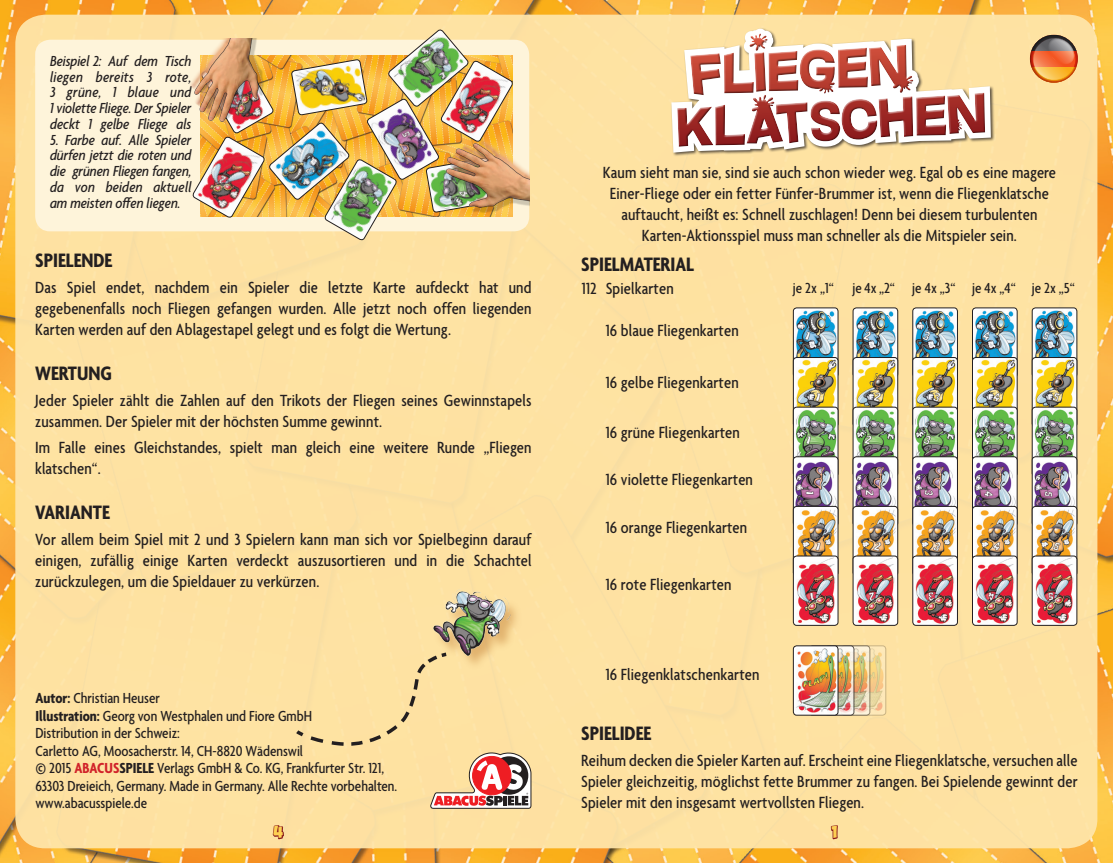
<style>
.page{position:relative;width:1113px;height:863px;background:#fff}
.page>*{position:absolute;margin:0;border:0;box-sizing:border-box;transform-origin:0 0}
.t1{font:700 condensed 21px "Agenda";color:#231f20}
.t2{font:500 condensed 17.5px/21px "Agenda";letter-spacing:.01em;color:#231f20;text-align:justify}
.t3{font:500 condensed 15.75px/17.5px "Agenda";color:#231f20}
.t4{font:italic 500 condensed 15.75px/15.8px "Agenda";color:#231f20;text-align:justify}
.t5{font:12.25px "Obelix Pro";color:#fed052}
.s1{font-weight:700}
.s2{font-size:21px}
.s3{font-weight:700;color:#d1232a}
</style>
<div class="page">
<img style="left:0;top:0;width:1112px;height:863px">
<div style="left:15px;top:15px;width:1082px;height:833px;background:#ffe5a8;border-radius:30px"></div>
<div style="left:670px;top:28px;width:325px;height:129px;background:#231f20;opacity:.75"></div>
<svg style="left:671px;top:28px;width:319px;height:125px"></svg>
<div style="left:676px;top:33px;width:309px;height:116px;background:#231f20;opacity:.5"></div>
<svg style="left:272px;top:825px;width:12px;height:15px"></svg>
<svg style="left:830px;top:825px;width:8px;height:15px"></svg>
<div style="left:433px;top:590px;width:92px;height:80px;background:#ac5a0e;opacity:.35"></div>
<img style="left:433px;top:590px;width:78px;height:80px">
<svg style="left:296px;top:651px;width:153px;height:95px"></svg>
<div style="left:35px;top:40px;width:494px;height:191px;background:#fef4da;border-radius:15px"></div>
<img style="left:513px;top:160px;width:16px;height:46px">
<img style="left:192px;top:29px;width:321px;height:212px">
<img style="left:190px;top:39px;width:75px;height:88px">
<svg style="left:1029px;top:35px;width:48px;height:48px"></svg>
<svg style="left:1031px;top:67px;width:46px;height:16px"></svg>
<svg style="left:1031px;top:35px;width:46px;height:16px"></svg>
<svg style="left:430px;top:753px;width:101px;height:55px"></svg>
<img style="left:794px;top:308px;width:44px;height:49px">
<div style="left:792px;top:307px;width:46px;height:71px;border:1px solid #231f20;border-radius:3px"></div>
<img style="left:793px;top:357px;width:45px;height:50px">
<div style="left:792px;top:357px;width:46px;height:70px;border:1px solid #231f20;border-radius:3px"></div>
<img style="left:854px;top:309px;width:42px;height:48px">
<div style="left:852px;top:307px;width:46px;height:71px;border:1px solid #231f20;border-radius:3px"></div>
<img style="left:853px;top:357px;width:44px;height:50px">
<div style="left:852px;top:357px;width:46px;height:70px;border:1px solid #231f20;border-radius:3px"></div>
<img style="left:914px;top:308px;width:43px;height:49px">
<div style="left:912px;top:307px;width:45px;height:71px;border:1px solid #231f20;border-radius:3px"></div>
<img style="left:912px;top:357px;width:45px;height:50px">
<div style="left:912px;top:357px;width:45px;height:70px;border:1px solid #231f20;border-radius:3px"></div>
<img style="left:973px;top:308px;width:44px;height:49px">
<div style="left:971px;top:307px;width:46px;height:71px;border:1px solid #231f20;border-radius:3px"></div>
<img style="left:972px;top:357px;width:45px;height:50px">
<div style="left:971px;top:357px;width:46px;height:70px;border:1px solid #231f20;border-radius:3px"></div>
<img style="left:1033px;top:309px;width:42px;height:48px">
<div style="left:1031px;top:307px;width:46px;height:71px;border:1px solid #231f20;border-radius:3px"></div>
<img style="left:1032px;top:357px;width:44px;height:50px">
<div style="left:1031px;top:357px;width:46px;height:70px;border:1px solid #231f20;border-radius:3px"></div>
<img style="left:793px;top:407px;width:45px;height:49px">
<div style="left:792px;top:407px;width:46px;height:70px;border:1px solid #231f20;border-radius:3px"></div>
<img style="left:853px;top:407px;width:44px;height:49px">
<div style="left:852px;top:407px;width:46px;height:70px;border:1px solid #231f20;border-radius:3px"></div>
<img style="left:912px;top:407px;width:45px;height:49px">
<div style="left:912px;top:407px;width:45px;height:70px;border:1px solid #231f20;border-radius:3px"></div>
<img style="left:972px;top:407px;width:45px;height:49px">
<div style="left:971px;top:407px;width:46px;height:70px;border:1px solid #231f20;border-radius:3px"></div>
<img style="left:1032px;top:407px;width:44px;height:49px">
<div style="left:1031px;top:407px;width:46px;height:70px;border:1px solid #231f20;border-radius:3px"></div>
<img style="left:870px;top:647px;width:15px;height:68px">
<div style="left:840px;top:645px;width:46px;height:70px;border:1px solid #231f20;border-radius:3px"></div>
<img style="left:854px;top:647px;width:15px;height:68px">
<div style="left:824px;top:645px;width:46px;height:70px;border:1px solid #231f20;border-radius:3px"></div>
<img style="left:838px;top:647px;width:15px;height:68px">
<div style="left:808px;top:645px;width:46px;height:70px;border:1px solid #231f20;border-radius:3px"></div>
<img style="left:793px;top:646px;width:45px;height:69px">
<div style="left:792px;top:645px;width:46px;height:70px;border:1px solid #231f20;border-radius:3px"></div>
<img style="left:794px;top:457px;width:44px;height:49px">
<div style="left:792px;top:456px;width:46px;height:70px;border:1px solid #231f20;border-radius:3px"></div>
<img style="left:854px;top:458px;width:42px;height:48px">
<div style="left:852px;top:456px;width:46px;height:70px;border:1px solid #231f20;border-radius:3px"></div>
<img style="left:912px;top:457px;width:45px;height:49px">
<div style="left:912px;top:456px;width:45px;height:70px;border:1px solid #231f20;border-radius:3px"></div>
<img style="left:973px;top:457px;width:44px;height:49px">
<div style="left:971px;top:456px;width:46px;height:70px;border:1px solid #231f20;border-radius:3px"></div>
<img style="left:1033px;top:458px;width:42px;height:48px">
<div style="left:1031px;top:456px;width:46px;height:70px;border:1px solid #231f20;border-radius:3px"></div>
<img style="left:793px;top:506px;width:45px;height:49px">
<div style="left:792px;top:506px;width:46px;height:70px;border:1px solid #231f20;border-radius:3px"></div>
<img style="left:853px;top:506px;width:44px;height:49px">
<div style="left:852px;top:506px;width:46px;height:70px;border:1px solid #231f20;border-radius:3px"></div>
<img style="left:912px;top:506px;width:45px;height:49px">
<div style="left:912px;top:506px;width:45px;height:70px;border:1px solid #231f20;border-radius:3px"></div>
<img style="left:972px;top:506px;width:45px;height:49px">
<div style="left:971px;top:506px;width:46px;height:70px;border:1px solid #231f20;border-radius:3px"></div>
<img style="left:1032px;top:506px;width:44px;height:49px">
<div style="left:1031px;top:506px;width:46px;height:70px;border:1px solid #231f20;border-radius:3px"></div>
<img style="left:1033px;top:557px;width:42px;height:67px">
<div style="left:1031px;top:555px;width:46px;height:71px;border:1px solid #231f20;border-radius:3px"></div>
<img style="left:973px;top:556px;width:44px;height:69px">
<div style="left:971px;top:555px;width:46px;height:71px;border:1px solid #231f20;border-radius:3px"></div>
<img style="left:912px;top:556px;width:45px;height:69px">
<div style="left:912px;top:555px;width:45px;height:71px;border:1px solid #231f20;border-radius:3px"></div>
<img style="left:854px;top:557px;width:42px;height:67px">
<div style="left:852px;top:555px;width:46px;height:71px;border:1px solid #231f20;border-radius:3px"></div>
<img style="left:794px;top:556px;width:44px;height:69px">
<div style="left:792px;top:555px;width:46px;height:71px;border:1px solid #231f20;border-radius:3px"></div>
<p class="t4" style="left:50px;top:54px;width:143px">Beispiel 2: Auf dem Tisch liegen bereits 3 rote, 3 grüne, 1 blaue und 1 violette Fliege. Der Spieler deckt 1 gelbe Fliege als</p>
<p class="t4" style="left:50px;top:133px;width:143px">5. Farbe auf. Alle Spieler dürfen jetzt die roten und die grünen Fliegen fangen, da von beiden aktuell am meisten offen liegen.</p>
<p class="t1" style="left:35px;top:249px;width:79px">SPIELENDE</p>
<p class="t2" style="left:35px;top:278px;width:498px">Das Spiel endet, nachdem ein Spieler die letzte Karte aufdeckt hat und gegebenenfalls noch Fliegen gefangen wurden. Alle jetzt noch offen liegenden Karten werden auf den Ablagestapel gelegt und es folgt die Wertung.</p>
<p class="t1" style="left:35px;top:362px;width:78px">WERTUNG</p>
<p class="t2" style="left:35px;top:391px;width:498px">Jeder Spieler zählt die Zahlen auf den Trikots der Fliegen seines Gewinnstapels zusammen. Der Spieler mit der höchsten Summe gewinnt.</p>
<p class="t2" style="left:35px;top:438px;width:498px">Im Falle eines Gleichstandes, spielt man gleich eine weitere Runde „Fliegen klatschen“.</p>
<p class="t1" style="left:35px;top:501px;width:76px">VARIANTE</p>
<p class="t2" style="left:35px;top:530px;width:498px">Vor allem beim Spiel mit 2 und 3 Spielern kann man sich vor Spielbeginn darauf einigen, zufällig einige Karten verdeckt auszusortieren und in die Schachtel zurückzulegen, um die Spieldauer zu verkürzen.</p>
<p class="t3" style="left:35px;top:690px;width:363px"><span class="s1">Autor:</span> Christian Heuser<br><span class="s1">Illustration:</span> Georg von Westphalen und Fiore GmbH<br>Distribution in der Schweiz:<br>Carletto AG, Moosacherstr. 14, CH-8820 Wädenswil<br><span class="s2">©</span> 2015 <span class="s3">ABACUS</span><span class="s1">SPIELE</span> Verlags GmbH &amp; Co. KG, Frankfurter Str. 121, 63303 Dreieich, Germany. Made in Germany. Alle Rechte vorbehalten. www.abacusspiele.de</p>
<p class="t2" style="left:602px;top:163px;width:454px;text-align:center">Kaum sieht man sie, sind sie auch schon wieder weg. Egal ob es eine magere Einer-Fliege oder ein fetter Fünfer-Brummer ist, wenn die Fliegenklatsche auftaucht, heißt es: Schnell zuschlagen! Denn bei diesem turbulenten Karten-Aktionsspiel muss man schneller als die Mitspieler sein.</p>
<p class="t1" style="left:581px;top:253px;width:114px">SPIELMATERIAL</p>
<p class="t2" style="left:581px;top:279px;width:93px">112 Spielkarten</p>
<p class="t2" style="left:605px;top:321px;width:134px">16 blaue Fliegenkarten</p>
<p class="t2" style="left:605px;top:373px;width:134px">16 gelbe Fliegenkarten</p>
<p class="t2" style="left:605px;top:423px;width:136px">16 grüne Fliegenkarten</p>
<p class="t2" style="left:605px;top:470px;width:149px">16 violette Fliegenkarten</p>
<p class="t2" style="left:605px;top:517px;width:143px">16 orange Fliegenkarten</p>
<p class="t3" style="left:792px;top:280px;width:283px">je 2x „1“ je 4x „2“ je 4x „3“ je 4x „4“ je 2x „5“</p>
<p class="t2" style="left:605px;top:575px;width:127px">16 rote Fliegenkarten</p>
<p class="t2" style="left:605px;top:665px;width:155px">16 Fliegenklatschenkarten</p>
<p class="t1" style="left:581px;top:722px;width:72px">SPIELIDEE</p>
<p class="t2" style="left:581px;top:751px;width:498px">Reihum decken die Spieler Karten auf. Erscheint eine Fliegenklatsche, versuchen alle Spieler gleichzeitig, möglichst fette Brummer zu fangen. Bei Spielende gewinnt der Spieler mit den insgesamt wertvollsten Fliegen.</p>
<p class="t5" style="left:273px;top:827px;width:11px">4</p>
<p class="t5" style="left:831px;top:827px;width:8px">1</p>
</div>
